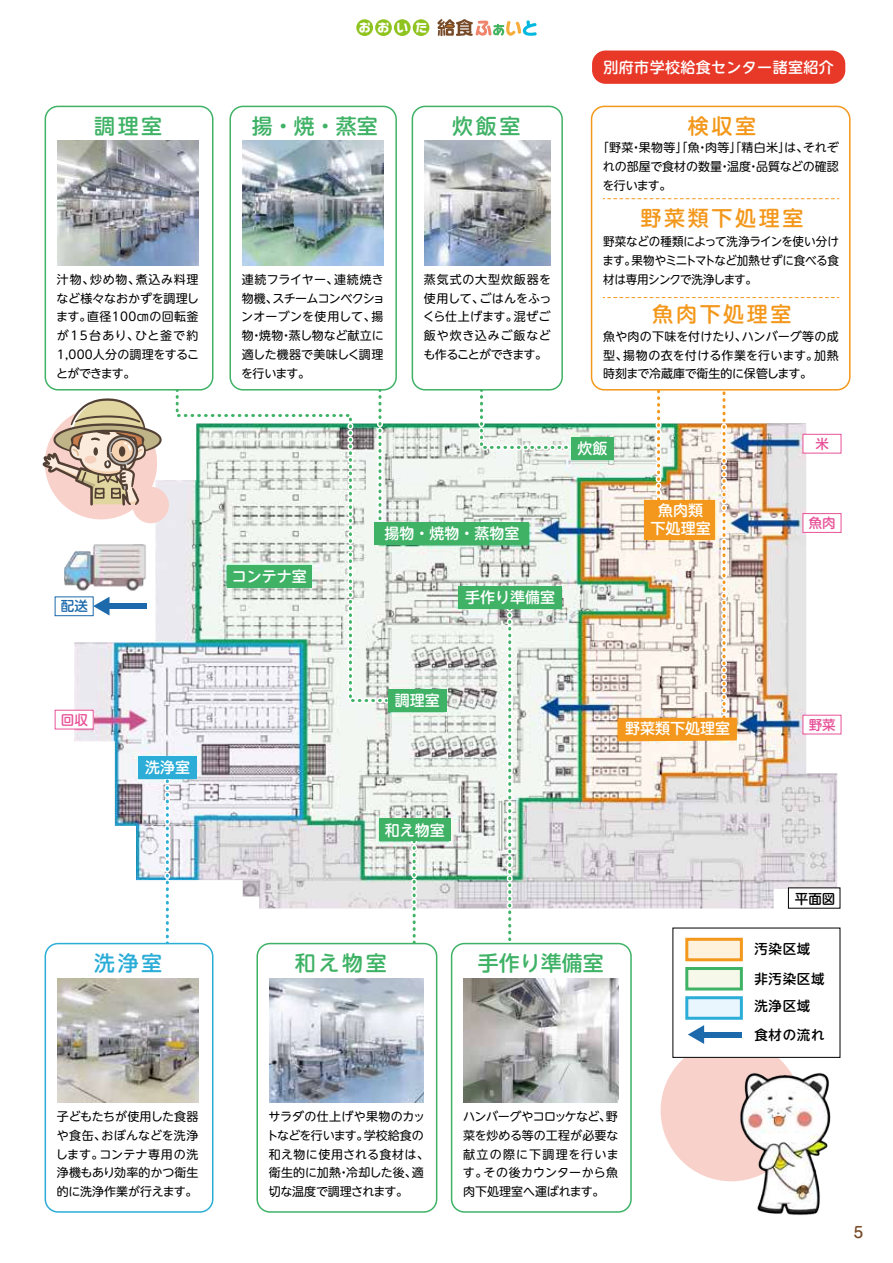
<style>
.page{position:relative;width:893px;height:1263px;background:#fff}
.page>*{position:absolute;margin:0;border:0;box-sizing:border-box;transform-origin:0 0}
.t1{font:500 21px "UD Shin M Go Pr 6 N";letter-spacing:.125em;color:#3fb266}
.t2{font:500 21px "UD Shin M Go Pr 6 N";letter-spacing:.125em;color:#f3981c}
.t3{font:500 21px "UD Shin M Go Pr 6 N";color:#2badd7}
.t4{font:500 15px/18px "UD Shin M Go Pr 6 N";color:#fff;text-align:center}
.t5{font:500 15px "UD Shin M Go Pr 6 N";letter-spacing:.025em;color:#fff}
.t6{font:500 15px "Capie N Std";color:#764927}
.t7{font:500 13.5px/29.2px "UD Shin M Go Pr 6 N";letter-spacing:.05em;color:#000}
.t8{font:500 13.5px "UD Shin M Go Pr 6 N";color:#e85298}
.t9{font:500 13.5px "UD Shin M Go Pr 6 N";color:#1c69ac}
.t10{font:12px/18.8px "UD Shin M Go Pro";color:#000;text-align:justify}
.t11{font:12px/18.8px "UD Shin M Go Pro";color:#000;text-align:justify;scale:.96 1}
.t12{font:11.85px "Logo Maru Std Extra";color:#fff}
</style>
<div class="page">
<img style="left:74px;top:423px;width:763px;height:485px">
<div style="left:661px;top:1040px;width:141px;height:141px;background:#f9d1cb;border-radius:50%"></div>
<svg style="left:475px;top:385px;width:102px;height:68px"></svg>
<svg style="left:507px;top:608px;width:6px;height:335px"></svg>
<svg style="left:411px;top:841px;width:6px;height:102px"></svg>
<svg style="left:164px;top:778px;width:6px;height:165px"></svg>
<svg style="left:171px;top:384px;width:221px;height:322px"></svg>
<svg style="left:174px;top:387px;width:215px;height:316px"></svg>
<div style="left:132px;top:487px;width:37px;height:36px;background:#f9d1cb;border-radius:50%"></div>
<div style="left:45px;top:407px;width:112px;height:112px;background:#f9d1cb;border-radius:50%"></div>
<div style="left:593px;top:51px;width:251px;height:32px;background:#e83828;border-radius:13px"></div>
<div style="left:592px;top:51px;width:253px;height:33px;border:2px solid #e83828;border-radius:13px"></div>
<svg style="left:44px;top:398px;width:118px;height:109px"></svg>
<div style="left:119px;top:446px;width:6px;height:11px;background:#524034;border-radius:50%"></div>
<div style="left:55px;top:710px;width:38px;height:19px;background:#fff"></div>
<div style="left:55px;top:710px;width:39px;height:19px;border:1px solid #e85298"></div>
<div style="left:55px;top:597px;width:38px;height:19px;background:#fff"></div>
<div style="left:55px;top:596px;width:39px;height:20px;border:1px solid #1c69ac"></div>
<div style="left:227px;top:565px;width:85px;height:22px;background:#3fb266"></div>
<div style="left:374px;top:523px;width:155px;height:22px;background:#3fb266"></div>
<div style="left:458px;top:586px;width:104px;height:22px;background:#3fb266"></div>
<div style="left:388px;top:690px;width:58px;height:22px;background:#3fb266"></div>
<div style="left:138px;top:756px;width:59px;height:22px;background:#2badd7"></div>
<div style="left:571px;top:438px;width:42px;height:22px;background:#3fb266"></div>
<div style="left:379px;top:819px;width:72px;height:22px;background:#3fb266"></div>
<div style="left:803px;top:434px;width:38px;height:19px;background:#fff"></div>
<div style="left:803px;top:434px;width:38px;height:19px;border:1px solid #e85298"></div>
<div style="left:803px;top:514px;width:38px;height:18px;background:#fff"></div>
<div style="left:803px;top:513px;width:38px;height:20px;border:1px solid #e85298"></div>
<div style="left:803px;top:715px;width:38px;height:19px;background:#fff"></div>
<div style="left:803px;top:715px;width:38px;height:19px;border:1px solid #e85298"></div>
<div style="left:788px;top:888px;width:52px;height:20px;background:#fff"></div>
<div style="left:107px;top:603px;width:40px;height:6px;background:#1c69ac"></div>
<svg style="left:93px;top:597px;width:17px;height:18px"></svg>
<img style="left:64px;top:530px;width:86px;height:62px">
<svg style="left:618px;top:390px;width:119px;height:351px"></svg>
<div style="left:45px;top:106px;width:168px;height:284px;background:#fff;border-radius:13px"></div>
<div style="left:45px;top:106px;width:168px;height:284px;border:2px solid #3fb266;border-radius:13px"></div>
<img style="left:57px;top:141px;width:141px;height:124px">
<div style="left:230px;top:106px;width:166px;height:284px;background:#fff;border-radius:13px"></div>
<div style="left:229px;top:106px;width:168px;height:284px;border:2px solid #3fb266;border-radius:13px"></div>
<img style="left:242px;top:141px;width:141px;height:124px">
<div style="left:45px;top:943px;width:168px;height:270px;border:2px solid #2badd7;border-radius:13px"></div>
<img style="left:57px;top:978px;width:141px;height:124px">
<div style="left:256px;top:943px;width:181px;height:270px;border:2px solid #3fb266;border-radius:13px"></div>
<img style="left:269px;top:978px;width:155px;height:124px">
<div style="left:412px;top:106px;width:150px;height:284px;background:#fff;border-radius:13px"></div>
<div style="left:412px;top:106px;width:151px;height:284px;border:2px solid #3fb266;border-radius:13px"></div>
<img style="left:424px;top:141px;width:127px;height:124px">
<div style="left:591px;top:106px;width:259px;height:284px;border:2px solid #f3981c;border-radius:13px"></div>
<svg style="left:603px;top:198px;width:236px;height:1px"></svg>
<svg style="left:603px;top:297px;width:236px;height:1px"></svg>
<div style="left:451px;top:943px;width:181px;height:270px;border:2px solid #3fb266;border-radius:13px"></div>
<img style="left:464px;top:978px;width:154px;height:124px">
<div style="left:673px;top:928px;width:167px;height:129px;background:#fff"></div>
<div style="left:687px;top:939px;width:54px;height:21px;background:#fef2dc"></div>
<div style="left:685px;top:938px;width:58px;height:23px;border:3px solid #f3981c"></div>
<div style="left:687px;top:968px;width:54px;height:21px;background:#f6f9e9"></div>
<div style="left:685px;top:967px;width:58px;height:23px;border:3px solid #3fb266"></div>
<div style="left:687px;top:998px;width:54px;height:20px;background:#eaf6fd"></div>
<div style="left:685px;top:996px;width:58px;height:24px;border:3px solid #2badd7"></div>
<div style="left:701px;top:1032px;width:40px;height:5px;background:#1c69ac"></div>
<svg style="left:688px;top:1025px;width:16px;height:19px"></svg>
<img style="left:739px;top:1065px;width:92px;height:150px">
<hr style="left:0;top:0;width:1px;height:631px;background:#bfbfbf">
<svg style="left:0;top:31px;width:1px;height:158px"></svg>
<svg style="left:438px;top:19px;width:99px;height:17px"></svg>
<div style="left:356px;top:19px;width:17px;height:17px;background:#8fc31f;border-radius:50%"></div>
<div style="left:375px;top:19px;width:17px;height:17px;background:#8fc31f;border-radius:50%"></div>
<div style="left:394px;top:19px;width:17px;height:17px;background:#8fc31f;border-radius:50%"></div>
<div style="left:413px;top:19px;width:16px;height:17px;background:#8fc31f;border-radius:50%"></div>
<h1 class="t1" style="left:94px;top:108px;width:70px">調理室</h1>
<p class="t10" style="left:56px;top:269px;width:144px">汁物、炒め物、煮込み料理など様々なおかずを調理します。直径100㎝の回転釜が15台あり、ひと釜で約1,000人分の調理をすることができます。</p>
<p class="t9" style="left:61px;top:595px;width:28px">配送</p>
<p class="t12" style="left:359px;top:19px;width:70px">おおいた</p>
<h1 class="t1" style="left:252px;top:108px;width:127px">揚・焼・蒸室</h1>
<h1 class="t1" style="left:452px;top:108px;width:70px">炊飯室</h1>
<p class="t10" style="left:241px;top:269px;width:145px;text-align:left">連続フライヤー、連続焼き物機、スチームコンベクションオーブンを使用して、揚物・焼物・蒸し物など献立に適した機器で美味しく調理を行います。</p>
<p class="t10" style="left:423px;top:269px;width:130px">蒸気式の大型炊飯器を使用して、ごはんをふっくら仕上げます。混ぜご飯や炊き込みご飯なども作ることができます。</p>
<p class="t4" style="left:232px;top:566px;width:76px">コンテナ室</p>
<p class="t4" style="left:385px;top:524px;width:136px">揚物・焼物・蒸物室</p>
<p class="t4" style="left:465px;top:587px;width:91px">手作り準備室</p>
<p class="t5" style="left:603px;top:54px;width:232px">別府市学校給食センター諸室紹介</p>
<h1 class="t2" style="left:688px;top:108px;width:70px">検収室</h1>
<p class="t10" style="left:603px;top:138px;width:238px;text-indent:-6px">「野菜・果物等」「魚・肉等」「精白米」は、それぞれの部屋で食材の数量・温度・品質などの確認を行います。</p>
<h1 class="t2" style="left:641px;top:200px;width:164px">野菜類下処理室</h1>
<p class="t11" style="left:602px;top:231px;width:248px">野菜などの種類によって洗浄ラインを使い分けます。果物やミニトマトなど加熱せずに食べる食材は専用シンクで洗浄します。</p>
<h1 class="t2" style="left:652px;top:296px;width:141px">魚肉下処理室</h1>
<p class="t10" style="left:603px;top:326px;width:237px">魚や肉の下味を付けたり、ハンバーグ等の成型、揚物の衣を付ける作業を行います。加熱時刻まで冷蔵庫で衛生的に保管します。</p>
<p class="t4" style="left:577px;top:439px;width:31px">炊飯</p>
<p class="t4" style="left:651px;top:501px;width:61px">魚肉類下処理室</p>
<p class="t8" style="left:815px;top:432px;width:15px">米</p>
<p class="t8" style="left:809px;top:511px;width:28px">魚肉</p>
<p class="t8" style="left:61px;top:708px;width:28px">回収</p>
<p class="t4" style="left:145px;top:757px;width:46px">洗浄室</p>
<h1 class="t3" style="left:94px;top:945px;width:70px">洗浄室</h1>
<p class="t4" style="left:395px;top:691px;width:46px">調理室</p>
<p class="t4" style="left:625px;top:719px;width:106px">野菜類下処理室</p>
<p class="t8" style="left:809px;top:713px;width:28px">野菜</p>
<p class="t4" style="left:385px;top:820px;width:61px">和え物室</p>
<h1 class="t1" style="left:295px;top:945px;width:93px">和え物室</h1>
<p class="t7" style="left:795px;top:883px;width:42px">平面図</p>
<h1 class="t1" style="left:478px;top:945px;width:127px">手作り準備室</h1>
<p class="t7" style="left:754px;top:934px;width:72px">汚染区域非汚染区域</p>
<p class="t7" style="left:754px;top:991px;width:72px;line-height:28.8px">洗浄区域食材の流れ</p>
<p class="t10" style="left:56px;top:1106px;width:144px">子どもたちが使用した食器や食缶、おぼんなどを洗浄します。コンテナ専用の洗浄機もあり効率的かつ衛生的に洗浄作業が行えます。</p>
<p class="t10" style="left:267px;top:1106px;width:164px;text-align:left">サラダの仕上げや果物のカットなどを行います。学校給食の和え物に使用される食材は、衛生的に加熱・冷却した後、適切な温度で調理されます。</p>
<p class="t10" style="left:463px;top:1106px;width:158px">ハンバーグやコロッケなど、野菜を炒める等の工程が必要な献立の際に下調理を行います。その後カウンターから魚肉下処理室へ運ばれます。</p>
<p class="t6" style="left:854px;top:1221px;width:11px">5</p>
</div>
